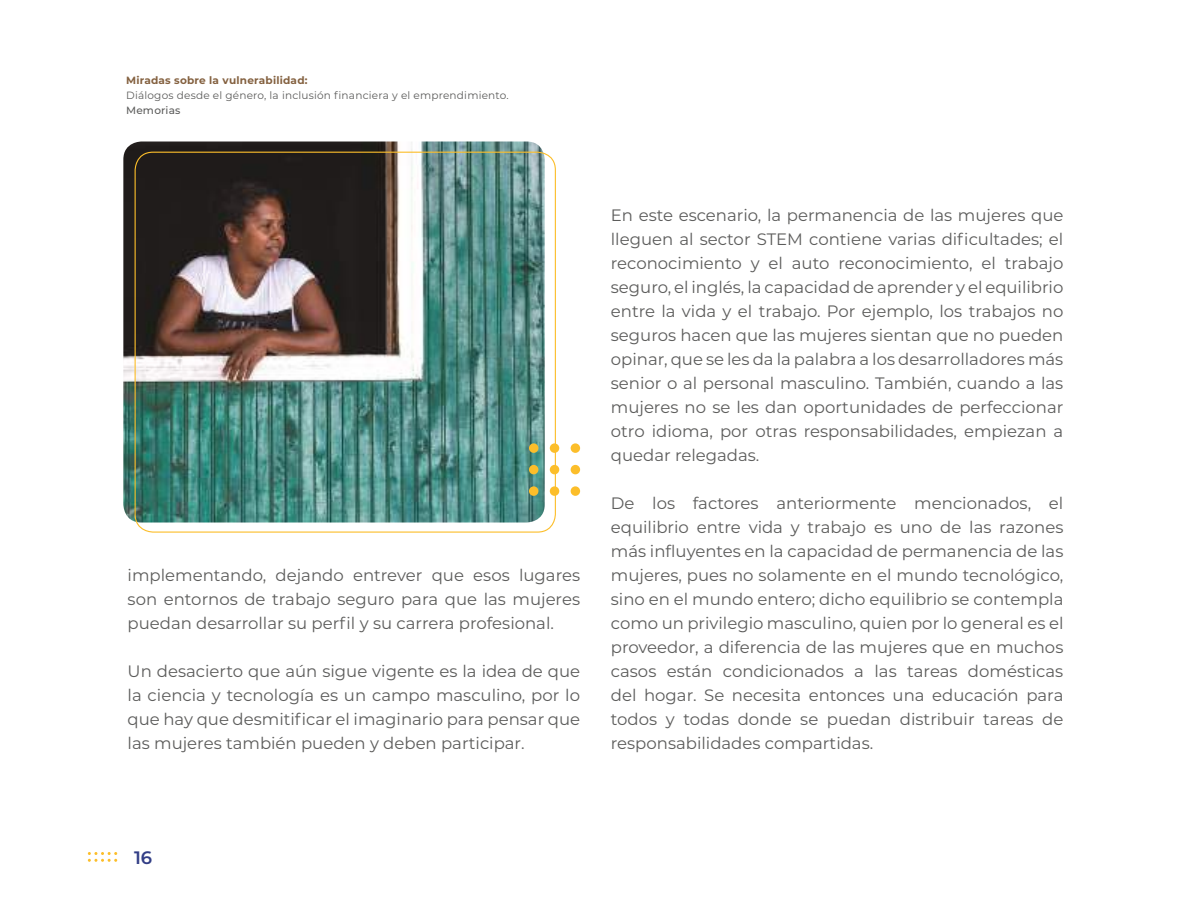
<style>
.page{position:relative;width:1191px;height:915px;background:#fff}
.page>*{position:absolute;margin:0;border:0;box-sizing:border-box;transform-origin:0 0}
.t1{font:600 18px "Montserrat";color:#323e86}
.t2{font:16.5px/24px "Montserrat";color:#5c5c5b;text-align:justify}
.t3{font:10.5px "Montserrat";letter-spacing:.02em;color:#5c5c5b}
.t4{font:700 10.5px "Montserrat";letter-spacing:.02em;color:#846140}
.t5{font:500 10.5px "Montserrat";letter-spacing:.02em;color:#5c5c5b}
</style>
<div class="page">
<svg style="left:88px;top:852px;width:29px;height:9px"></svg>
<img style="left:123px;top:141px;width:421px;height:381px">
<div style="left:570px;top:443px;width:10px;height:9px;background:#fcbe2a;border-radius:50%"></div>
<div style="left:550px;top:443px;width:9px;height:9px;background:#fcbe2a;border-radius:50%"></div>
<div style="left:529px;top:443px;width:9px;height:9px;background:#fcbe2a;border-radius:50%"></div>
<svg style="left:570px;top:464px;width:10px;height:10px"></svg>
<div style="left:550px;top:464px;width:9px;height:10px;background:#fcbe2a;border-radius:50%"></div>
<div style="left:529px;top:464px;width:9px;height:10px;background:#fcbe2a;border-radius:50%"></div>
<div style="left:570px;top:486px;width:10px;height:9px;background:#fcbe2a;border-radius:50%"></div>
<div style="left:550px;top:486px;width:9px;height:9px;background:#fcbe2a;border-radius:50%"></div>
<div style="left:529px;top:486px;width:9px;height:9px;background:#fcbe2a;border-radius:50%"></div>
<p class="t4" style="left:126px;top:73px;width:183px">Miradas sobre la vulnerabilidad:</p>
<p class="t3" style="left:126px;top:88px;width:384px">Diálogos desde el género, la inclusión financiera y el emprendimiento.</p>
<p class="t5" style="left:126px;top:103px;width:56px">Memorias</p>
<p class="t2" style="left:128px;top:562px;width:454px">implementando, dejando entrever que esos lugares son entornos de trabajo seguro para que las mujeres puedan desarrollar su perfil y su carrera profesional.</p>
<p class="t2" style="left:128px;top:658px;width:454px">Un desacierto que aún sigue vigente es la idea de que la ciencia y tecnología es un campo masculino, por lo que hay que desmitificar el imaginario para pensar que las mujeres también pueden y deben participar.</p>
<p class="t2" style="left:611px;top:202px;width:454px">En este escenario, la permanencia de las mujeres que lleguen al sector STEM contiene varias dificultades; el reconocimiento y el auto reconocimiento, el trabajo seguro, el inglés, la capacidad de aprender y el equilibrio entre la vida y el trabajo. Por ejemplo, los trabajos no seguros hacen que las mujeres sientan que no pueden opinar, que se les da la palabra a los desarrolladores más senior o al personal masculino. También, cuando a las mujeres no se les dan oportunidades de perfeccionar otro idioma, por otras responsabilidades, empiezan a quedar relegadas.</p>
<p class="t2" style="left:611px;top:490px;width:454px">De los factores anteriormente mencionados, el equilibrio entre vida y trabajo es uno de las razones más influyentes en la capacidad de permanencia de las mujeres, pues no solamente en el mundo tecnológico, sino en el mundo entero; dicho equilibrio se contempla como un privilegio masculino, quien por lo general es el proveedor, a diferencia de las mujeres que en muchos casos están condicionados a las tareas domésticas del hogar. Se necesita entonces una educación para todos y todas donde se puedan distribuir tareas de responsabilidades compartidas.</p>
<p class="t1" style="left:134px;top:844px;width:20px">16</p>
</div>
